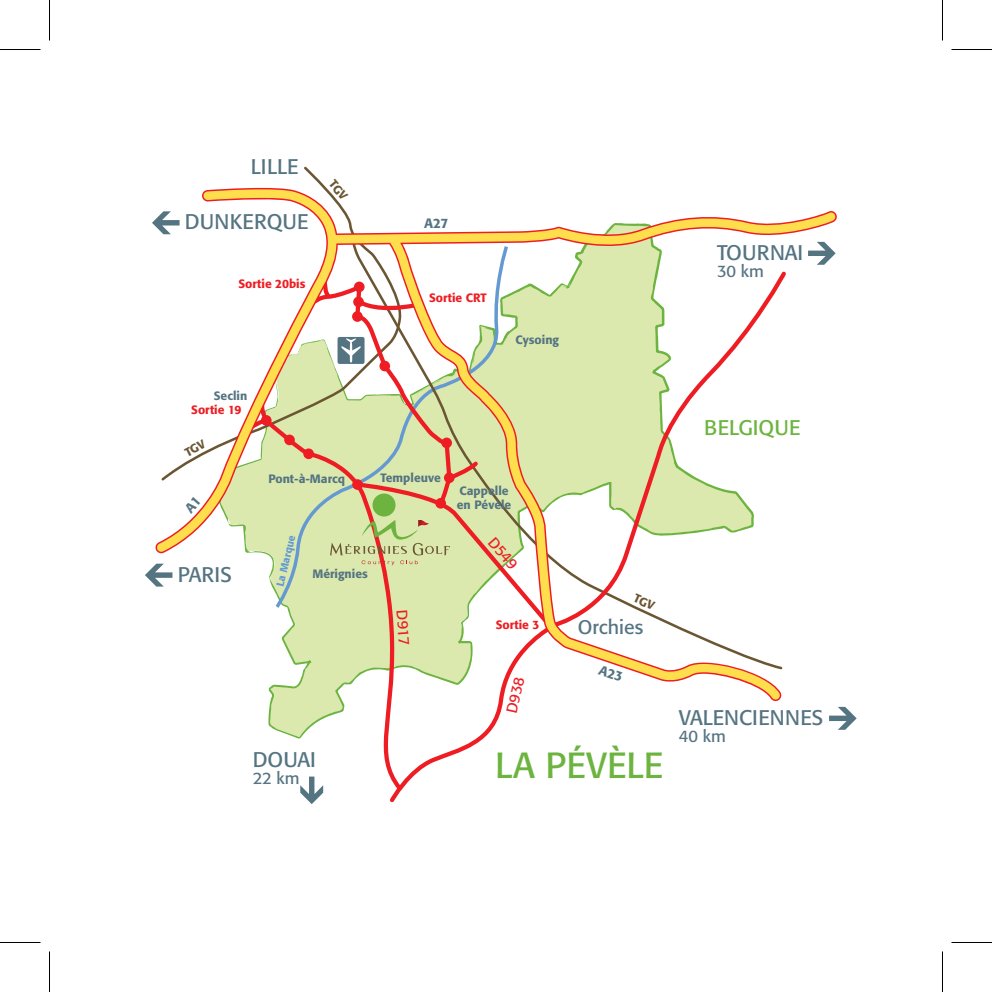
<style>
.page{position:relative;width:992px;height:992px;background:#fff}
.page>*{position:absolute;margin:0;border:0;box-sizing:border-box;transform-origin:0 0}
.t1{font:36px "Formata";color:#6cb43f}
.t2{font:21px "Formata";color:#557482}
.t3{font:21px "Formata";color:#6cb43f}
.t4{font:19.5px "Formata";color:#557482}
.t5{font:16.5px "Formata";color:#557482}
.t6{font:15px "Formata";color:#ee1d23}
.t7{font:500 13.5px "Formata";color:#557482}
.t8{font:500 12px/14.4px "Formata";color:#557482}
.t9{font:500 12px "Formata";color:#ee1d23}
.t10{font:500 10.5px "Formata";color:#6599d1}
</style>
<div class="page">
<svg style="left:268px;top:702px;width:32px;height:37px"></svg>
<svg style="left:156px;top:186px;width:680px;height:514px"></svg>
<svg style="left:808px;top:242px;width:28px;height:23px"></svg>
<svg style="left:829px;top:707px;width:28px;height:23px"></svg>
<svg style="left:152px;top:211px;width:28px;height:23px"></svg>
<svg style="left:145px;top:564px;width:27px;height:23px"></svg>
<svg style="left:300px;top:277px;width:256px;height:527px"></svg>
<hr style="left:0;top:49px;width:40px;height:1px;background:#000">
<hr style="left:951px;top:49px;width:41px;height:1px;background:#000">
<hr style="left:0;top:942px;width:40px;height:1px;background:#000">
<hr style="left:951px;top:942px;width:41px;height:1px;background:#000">
<hr style="left:49px;top:0;width:1px;height:40px;background:#000">
<hr style="left:49px;top:951px;width:1px;height:41px;background:#000">
<hr style="left:942px;top:0;width:1px;height:40px;background:#000">
<hr style="left:942px;top:951px;width:1px;height:41px;background:#000">
<svg style="left:328px;top:186px;width:20px;height:15px"></svg>
<svg style="left:633px;top:594px;width:23px;height:16px"></svg>
<svg style="left:184px;top:439px;width:22px;height:18px"></svg>
<svg style="left:598px;top:665px;width:25px;height:17px"></svg>
<svg style="left:184px;top:497px;width:16px;height:17px"></svg>
<h2 class="t2" style="left:251px;top:153px;width:49px">LILLE</h2>
<h2 class="t2" style="left:185px;top:209px;width:125px">DUNKERQUE</h2>
<p class="t9" style="left:238px;top:276px;width:68px">Sortie 20bis</p>
<p class="t7" style="left:424px;top:215px;width:26px">A27</p>
<p class="t9" style="left:429px;top:291px;width:59px">Sortie CRT</p>
<p class="t8" style="left:516px;top:332px;width:45px">Cysoing</p>
<h2 class="t2" style="left:717px;top:240px;width:88px">TOURNAI</h2>
<h3 class="t5" style="left:717px;top:261px;width:48px">30 km</h3>
<p class="t8" style="left:214px;top:388px;width:35px">Seclin</p>
<p class="t9" style="left:191px;top:402px;width:52px">Sortie 19</p>
<h2 class="t2" style="left:178px;top:561px;width:56px">PARIS</h2>
<p class="t8" style="left:268px;top:472px;width:78px">Pont-à-Marcq</p>
<p class="t8" style="left:380px;top:471px;width:62px">Templeuve</p>
<p class="t10" style="left:274px;top:585px;width:54px;rotate:-77deg">La Marque</p>
<p class="t8" style="left:312px;top:566px;width:57px">Mérignies</p>
<p class="t6" style="left:411px;top:609px;width:37px;rotate:86deg">D917</p>
<h2 class="t2" style="left:253px;top:747px;width:65px">DOUAI</h2>
<h3 class="t5" style="left:253px;top:768px;width:48px">22 km</h3>
<p class="t8" style="left:457px;top:483px;width:56px">Cappelle en Pévèle</p>
<p class="t6" style="left:498px;top:534px;width:38px;rotate:49deg">D549</p>
<h2 class="t3" style="left:704px;top:415px;width:98px">BELGIQUE</h2>
<p class="t9" style="left:496px;top:618px;width:45px">Sortie 3</p>
<h3 class="t4" style="left:578px;top:615px;width:67px">Orchies</h3>
<p class="t6" style="left:502px;top:711px;width:38px;rotate:-77deg">D938</p>
<h1 class="t1" style="left:495px;top:743px;width:170px">LA PÉVÈLE</h1>
<h2 class="t2" style="left:679px;top:705px;width:146px">VALENCIENNES</h2>
<h3 class="t5" style="left:679px;top:726px;width:49px">40 km</h3>
</div>
